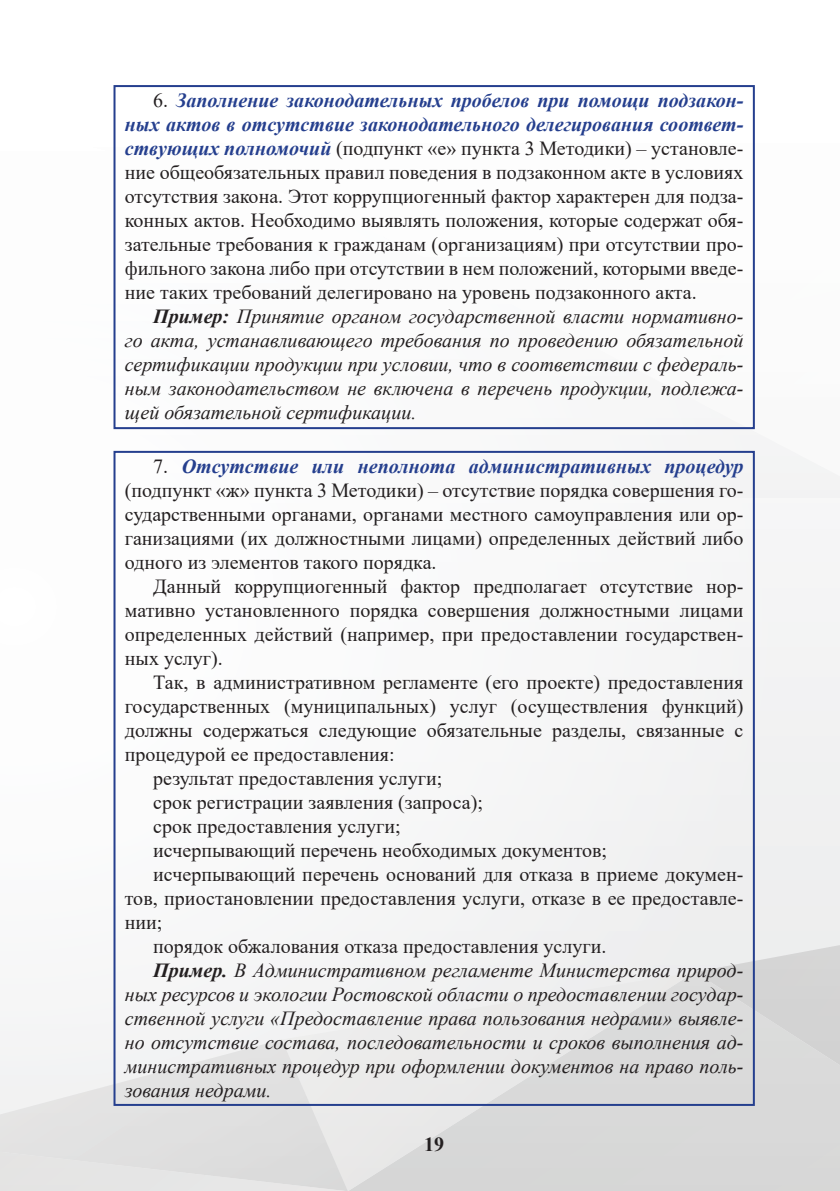
<style>
.page{position:relative;width:840px;height:1191px;background:#fff}
.page>*{position:absolute;margin:0;border:0;box-sizing:border-box;transform-origin:0 0}
.t1{font:20px/24px "Times New Roman";color:#231f20;text-align:justify}
.t2{font:italic 20px/24px "Times New Roman";color:#231f20;text-align:justify}
.t3{font:700 20px "Times New Roman";color:#231f20}
.s1{font-weight:700;font-style:italic;color:#253f8e}
.s2{font-weight:700}
</style>
<div class="page">
<div style="left:0;top:0;width:839px;height:1191px;background:#f9f9f9"></div>
<svg style="left:114px;top:85px;width:641px;height:412px"></svg>
<svg style="left:694px;top:939px;width:145px;height:33px"></svg>
<div style="left:694px;top:972px;width:145px;height:219px;background:#d9d9d9"></div>
<svg style="left:290px;top:972px;width:404px;height:219px"></svg>
<svg style="left:0;top:1039px;width:348px;height:101px"></svg>
<div style="left:0;top:1140px;width:348px;height:51px;background:#e1e1e1"></div>
<div style="left:113px;top:85px;width:641px;height:344px;border:2px solid #253f8e"></div>
<p class="t1" style="left:125px;top:88px;width:619px;text-indent:28px">6. <span class="s1">Заполнение законодательных пробелов при помощи подзакон&shy;ных актов в отсутствие законодательного делегирования соответ&shy;ствующих полномочий</span> (подпункт «е» пункта 3 Методики) – установле&shy;ние общеобязательных правил поведения в подзаконном акте в условиях отсутствия закона. Этот коррупциогенный фактор характерен для подза&shy;конных актов. Необходимо выявлять положения, которые содержат обя&shy;зательные требования к гражданам (организациям) при отсутствии про&shy;фильного закона либо при отсутствии в нем положений, которыми введе&shy;ние таких требований делегировано на уровень подзаконного акта.</p>
<p class="t2" style="left:125px;top:304px;width:619px;text-indent:28px"><span class="s2">Пример:</span> Принятие органом государственной власти нормативно&shy;го акта, устанавливающего требования по проведению обязательной сертификации продукции при условии, что в соответствии с федераль&shy;ным законодательством не включена в перечень продукции, подлежа&shy;щей обязательной сертификации.</p>
<p class="t1" style="left:125px;top:453px;width:619px;text-indent:28px">7. <span class="s1">Отсутствие или неполнота административных процедур </span>(подпункт «ж» пункта 3 Методики) – отсутствие порядка совершения го&shy;сударственными органами, органами местного самоуправления или ор&shy;ганизациями (их должностными лицами) определенных действий либо одного из элементов такого порядка.</p>
<p class="t1" style="left:125px;top:573px;width:619px;text-indent:28px">Данный коррупциогенный фактор предполагает отсутствие нор&shy;мативно установленного порядка совершения должностными лицами определенных действий (например, при предоставлении государствен&shy;ных услуг).</p>
<p class="t1" style="left:153px;top:669px;width:591px">Так, в административном регламенте (его проекте) предоставления</p>
<p class="t1" style="left:125px;top:693px;width:619px">государственных (муниципальных) услуг (осуществления функций)</p>
<p class="t1" style="left:125px;top:717px;width:619px">должны содержаться следующие обязательные разделы, связанные с</p>
<p class="t1" style="left:125px;top:741px;width:271px">процедурой ее предоставления:</p>
<p class="t1" style="left:153px;top:765px;width:290px">результат предоставления услуги;</p>
<p class="t1" style="left:153px;top:789px;width:331px">срок регистрации заявления (запроса);</p>
<p class="t1" style="left:153px;top:813px;width:249px">срок предоставления услуги;</p>
<p class="t1" style="left:153px;top:837px;width:455px">исчерпывающий перечень необходимых документов;</p>
<p class="t1" style="left:153px;top:861px;width:591px">исчерпывающий перечень оснований для отказа в приеме докумен-</p>
<p class="t1" style="left:125px;top:885px;width:619px">тов, приостановлении предоставления услуги, отказе в ее предоставле-</p>
<p class="t1" style="left:125px;top:909px;width:39px">нии;</p>
<p class="t1" style="left:153px;top:933px;width:454px">порядок обжалования отказа предоставления услуги.</p>
<p class="t2" style="left:153px;top:957px;width:591px"><span class="s2">Пример.</span> В Административном регламенте Министерства природ-</p>
<p class="t2" style="left:125px;top:981px;width:619px">ных ресурсов и экологии Ростовской области о предоставлении государ-</p>
<p class="t2" style="left:125px;top:1005px;width:619px">ственной услуги «Предоставление права пользования недрами» выявле-</p>
<p class="t2" style="left:125px;top:1029px;width:619px">но отсутствие состава, последовательности и сроков выполнения ад-</p>
<p class="t2" style="left:125px;top:1053px;width:619px">министративных процедур при оформлении документов на право поль-</p>
<p class="t2" style="left:125px;top:1077px;width:148px">зования недрами.</p>
<p class="t3" style="left:424px;top:1130px;width:21px">19</p>
</div>
